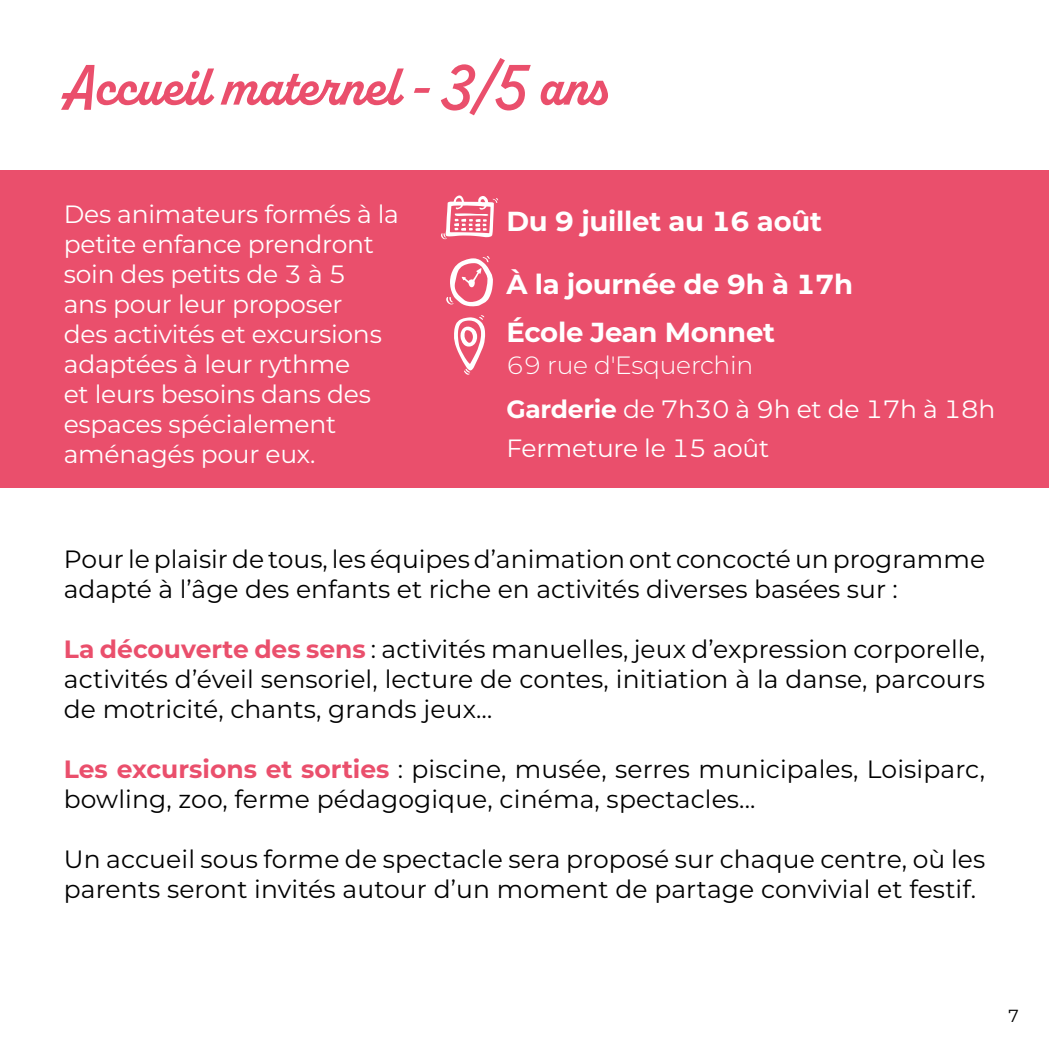
<style>
.page{position:relative;width:1049px;height:1049px;background:#fff}
.page>*{position:absolute;margin:0;border:0;box-sizing:border-box;transform-origin:0 0}
.t1{font:700 57.5px "Alkaline";color:#ea4f6c}
.t2{font:700 27.5px/47.8px "Montserrat";letter-spacing:-.01em;color:#fff}
.t3{font:25px/30px "Montserrat";letter-spacing:.005em;color:#000}
.t4{font:25px/30px "Montserrat";letter-spacing:-.01em;color:#fff}
.t5{font:17.5px "Montserrat";color:#000}
.s1{font-weight:300}
.s2{font-weight:700}
.s3{font-weight:700;color:#ea4f6c}
</style>
<div class="page">
<div style="left:0;top:170px;width:1049px;height:317px;background:#ea4f6c"></div>
<svg style="left:441px;top:195px;width:57px;height:44px"></svg>
<svg style="left:446px;top:256px;width:47px;height:51px"></svg>
<svg style="left:454px;top:315px;width:31px;height:60px"></svg>
<h1 class="t1" style="left:64px;top:50px;width:543px">Accueil maternel - 3/5 ans</h1>
<p class="t4" style="left:64px;top:198px;width:337px">Des animateurs formés à la petite enfance prendront soin des petits de 3 à 5<br>ans pour leur proposer<br>des activités et excursions adaptées à leur rythme<br>et leurs besoins dans des espaces spécialement aménagés pour eux.</p>
<p class="t2" style="left:506px;top:196px;width:317px">Du 9 juillet au 16 août</p>
<p class="t2" style="left:506px;top:259px;width:348px">À la journée de 9h à 17h<br>École Jean Monnet</p>
<p class="t4" style="left:506px;top:342px;width:490px;line-height:44px"><span class="s1">69 rue d'Esquerchin<br></span><span class="s2">Garderie</span> de 7h30 à 9h et de 17h à 18h</p>
<p class="t4" style="left:506px;top:432px;width:264px">Fermeture le 15 août</p>
<p class="t3" style="left:64px;top:543px;width:923px">Pour le plaisir de tous, les équipes d’animation ont concocté un programme adapté à l’âge des enfants et riche en activités diverses basées sur :</p>
<p class="t3" style="left:64px;top:633px;width:923px;text-align:justify"><span class="s3">La découverte des sens</span> : activités manuelles, jeux d’expression corporelle, activités d’éveil sensoriel, lecture de contes, initiation à la danse, parcours de motricité, chants, grands jeux…</p>
<p class="t3" style="left:64px;top:753px;width:923px"><span class="s3">Les excursions et sorties</span> : piscine, musée, serres municipales, Loisiparc, bowling, zoo, ferme pédagogique, cinéma, spectacles...</p>
<p class="t3" style="left:64px;top:843px;width:923px">Un accueil sous forme de spectacle sera proposé sur chaque centre, où les parents seront invités autour d’un moment de partage convivial et festif.</p>
<p class="t5" style="left:1008px;top:1004px;width:12px">7</p>
</div>
